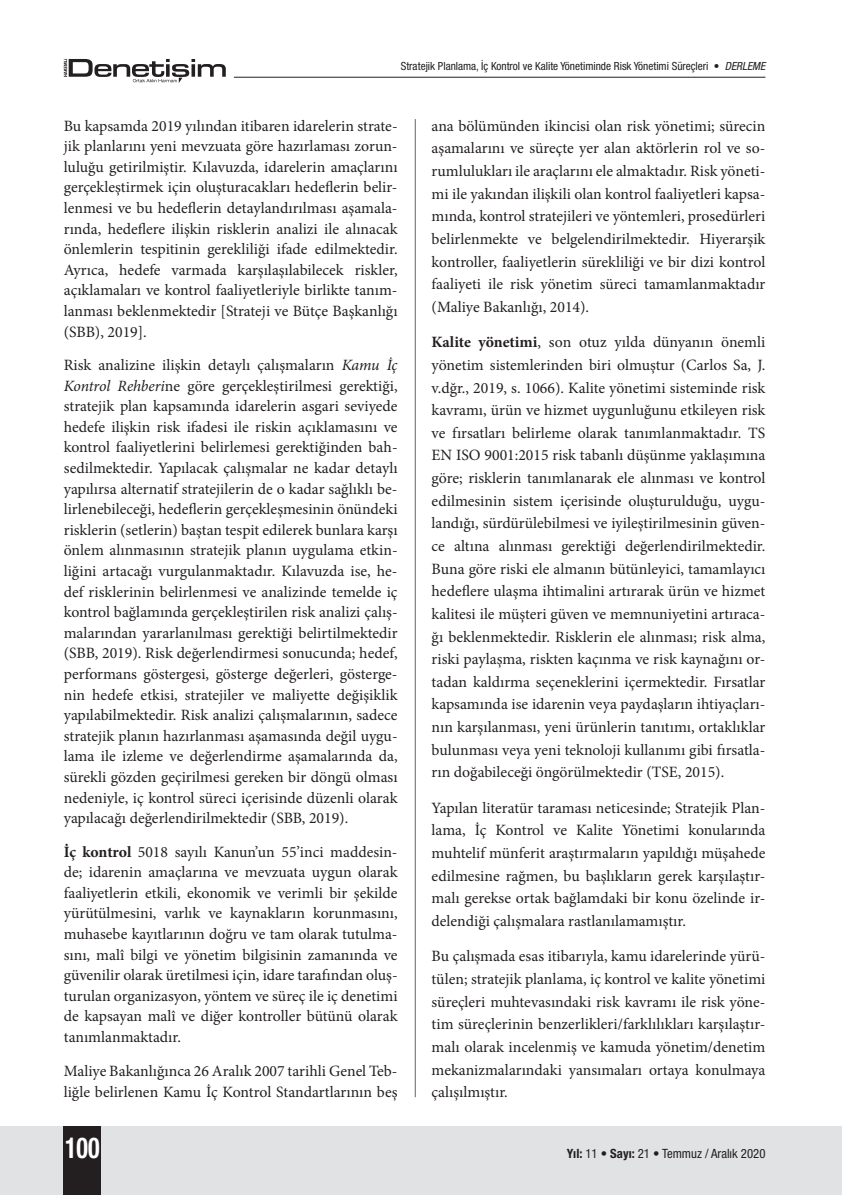
<style>
.page{position:relative;width:842px;height:1195px;background:#fff}
.page>*{position:absolute;margin:0;border:0;box-sizing:border-box;transform-origin:0 0}
.t1{font:700 condensed 28.8px "Helvetica Neue LT Pro";color:#fff;scale:.83 1}
.t2{font:15.75px/20.5px "Minion Pro";color:#231f20;text-align:justify}
.t3{font:condensed 12.75px "Helvetica Neue LT Pro";color:#231f20}
.t4{font:condensed 11.25px "Helvetica Neue LT Pro";color:#231f20}
.s1{font-style:italic}
.s2{font-weight:700}
</style>
<div class="page">
<hr style="left:415px;top:119px;width:1px;height:978px;background:#636366">
<div style="left:0;top:1127px;width:842px;height:68px;background:#e1e2e4"></div>
<div style="left:64px;top:1127px;width:37px;height:68px;background:#231f20"></div>
<hr style="left:234px;top:77px;width:531px;height:1px;background:#231f20">
<svg style="left:64px;top:59px;width:162px;height:24px"></svg>
<p class="t4" style="left:401px;top:60px;width:366px">Stratejik Planlama, İç Kontrol ve Kalite Yönetiminde Risk Yönetimi Süreçleri • <span class="s1">DERLEME</span></p>
<p class="t2" style="left:64px;top:115px;width:335px">Bu kapsamda 2019 yılından itibaren idarelerin strate&shy;jik planlarını yeni mevzuata göre hazırlaması zorun&shy;luluğu getirilmiştir. Kılavuzda, idarelerin amaçlarını gerçekleştirmek için oluşturacakları hedeflerin belir&shy;lenmesi ve bu hedeflerin detaylandırılması aşamala&shy;rında, hedeflere ilişkin risklerin analizi ile alınacak önlemlerin tespitinin gerekliliği ifade edilmektedir.<br>Ayrıca, hedefe varmada karşılaşılabilecek riskler, açıklamaları ve kontrol faaliyetleriyle birlikte tanım&shy;lanması beklenmektedir [Strateji ve Bütçe Başkanlığı (SBB), 2019].</p>
<p class="t2" style="left:64px;top:355px;width:335px">Risk analizine ilişkin detaylı çalışmaların <span class="s1">Kamu İç Kontrol Rehberi</span>ne göre gerçekleştirilmesi gerektiği, stratejik plan kapsamında idarelerin asgari seviyede hedefe ilişkin risk ifadesi ile riskin açıklamasını ve kontrol faaliyetlerini belirlemesi gerektiğinden bah&shy;sedilmektedir. Yapılacak çalışmalar ne kadar detaylı yapılırsa alternatif stratejilerin de o kadar sağlıklı be&shy;lirlenebileceği, hedeflerin gerçekleşmesinin önündeki risklerin (setlerin) baştan tespit edilerek bunlara karşı önlem alınmasının stratejik planın uygulama etkin&shy;liğini artacağı vurgulanmaktadır. Kılavuzda ise, he&shy;def risklerinin belirlenmesi ve analizinde temelde iç kontrol bağlamında gerçekleştirilen risk analizi çalış&shy;malarından yararlanılması gerektiği belirtilmektedir (SBB, 2019). Risk değerlendirmesi sonucunda; hedef, performans göstergesi, gösterge değerleri, gösterge&shy;nin hedefe etkisi, stratejiler ve maliyette değişiklik yapılabilmektedir. Risk analizi çalışmalarının, sadece stratejik planın hazırlanması aşamasında değil uygu&shy;lama ile izleme ve değerlendirme aşamalarında da, sürekli gözden geçirilmesi gereken bir döngü olması nedeniyle, iç kontrol süreci içerisinde düzenli olarak yapılacağı değerlendirilmektedir (SBB, 2019).</p>
<p class="t2" style="left:64px;top:841px;width:335px"><span class="s2">İç kontrol</span> 5018 sayılı Kanun’un 55’inci maddesin&shy;de; idarenin amaçlarına ve mevzuata uygun olarak faaliyetlerin etkili, ekonomik ve verimli bir şekilde yürütülmesini, varlık ve kaynakların korunmasını, muhasebe kayıtlarının doğru ve tam olarak tutulma&shy;sını, malî bilgi ve yönetim bilgisinin zamanında ve güvenilir olarak üretilmesi için, idare tarafından oluş&shy;turulan organizasyon, yöntem ve süreç ile iç denetimi de kapsayan malî ve diğer kontroller bütünü olarak tanımlanmaktadır.</p>
<p class="t2" style="left:64px;top:1060px;width:335px;line-height:21.3px">Maliye Bakanlığınca 26 Aralık 2007 tarihli Genel Teb&shy;liğle belirlenen Kamu İç Kontrol Standartlarının beş</p>
<p class="t2" style="left:432px;top:114px;width:335px;line-height:22.6px">ana bölümünden ikincisi olan risk yönetimi; sürecin aşamalarını ve süreçte yer alan aktörlerin rol ve so&shy;rumlulukları ile araçlarını ele almaktadır. Risk yöneti&shy;mi ile yakından ilişkili olan kontrol faaliyetleri kapsa&shy;mında, kontrol stratejileri ve yöntemleri, prosedürleri belirlenmekte ve belgelendirilmektedir. Hiyerarşik kontroller, faaliyetlerin sürekliliği ve bir dizi kontrol faaliyeti ile risk yönetim süreci tamamlanmaktadır (Maliye Bakanlığı, 2014).</p>
<p class="t2" style="left:432px;top:331px;width:335px;line-height:22.6px"><span class="s2">Kalite yönetimi</span>, son otuz yılda dünyanın önemli yönetim sistemlerinden biri olmuştur (Carlos Sa, J. v.dğr., 2019, s. 1066). Kalite yönetimi sisteminde risk kavramı, ürün ve hizmet uygunluğunu etkileyen risk ve fırsatları belirleme olarak tanımlanmaktadır. TS EN ISO 9001:2015 risk tabanlı düşünme yaklaşımına göre; risklerin tanımlanarak ele alınması ve kontrol edilmesinin sistem içerisinde oluşturulduğu, uygu&shy;landığı, sürdürülebilmesi ve iyileştirilmesinin güven&shy;ce altına alınması gerektiği değerlendirilmektedir.<br>Buna göre riski ele almanın bütünleyici, tamamlayıcı hedeflere ulaşma ihtimalini artırarak ürün ve hizmet kalitesi ile müşteri güven ve memnuniyetini artıraca&shy;ğı beklenmektedir. Risklerin ele alınması; risk alma, riski paylaşma, riskten kaçınma ve risk kaynağını or&shy;tadan kaldırma seçeneklerini içermektedir. Fırsatlar kapsamında ise idarenin veya paydaşların ihtiyaçları&shy;nın karşılanması, yeni ürünlerin tanıtımı, ortaklıklar bulunması veya yeni teknoloji kullanımı gibi fırsatla&shy;rın doğabileceği öngörülmektedir (TSE, 2015).</p>
<p class="t2" style="left:432px;top:796px;width:335px;line-height:22.6px">Yapılan literatür taraması neticesinde; Stratejik Plan&shy;lama, İç Kontrol ve Kalite Yönetimi konularında muhtelif münferit araştırmaların yapıldığı müşahede edilmesine rağmen, bu başlıkların gerek karşılaştır&shy;malı gerekse ortak bağlamdaki bir konu özelinde ir&shy;delendiği çalışmalara rastlanılamamıştır.</p>
<p class="t2" style="left:432px;top:945px;width:335px;line-height:22.6px">Bu çalışmada esas itibarıyla, kamu idarelerinde yürü&shy;tülen; stratejik planlama, iç kontrol ve kalite yönetimi süreçleri muhtevasındaki risk kavramı ile risk yöne&shy;tim süreçlerinin benzerlikleri/farklılıkları karşılaştır&shy;malı olarak incelenmiş ve kamuda yönetim/denetim mekanizmalarındaki yansımaları ortaya konulmaya çalışılmıştır.</p>
<h1 class="t1" style="left:65px;top:1130px;width:43px">100</h1>
<p class="t3" style="left:567px;top:1145px;width:200px"><span class="s2">Yıl:</span> 11 <span class="s2">• Sayı:</span> 21 <span class="s2">•</span> Temmuz / Aralık 2020</p>
</div>
